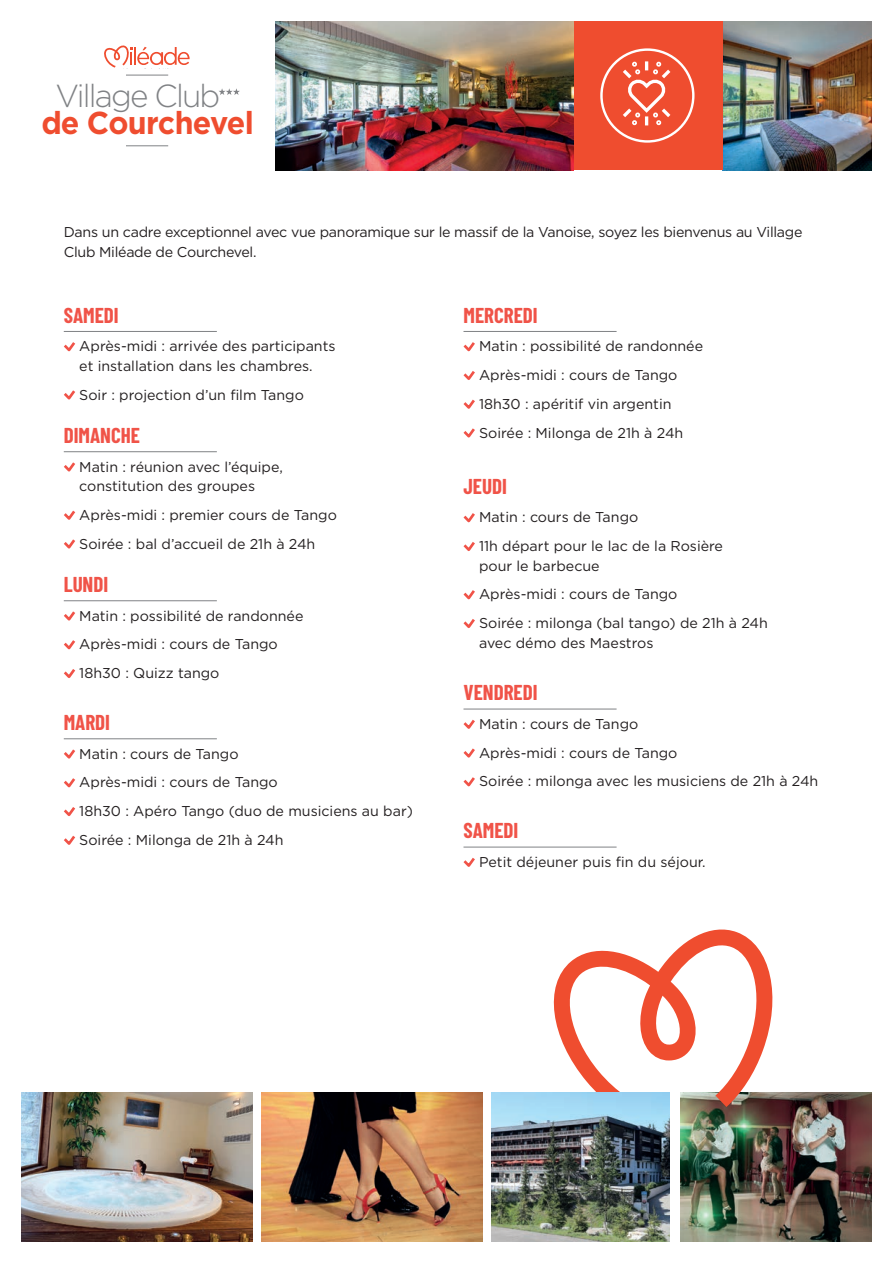
<style>
.page{position:relative;width:893px;height:1263px;background:#fff}
.page>*{position:absolute;margin:0;border:0;box-sizing:border-box;transform-origin:0 0}
.t1{font:300 31.8px "Gotham";letter-spacing:-.06em;color:#808285}
.t2{font:700 31.65px "Gotham";letter-spacing:-.03em;color:#ef4d2f;scale:.96 1}
.t3{font:700 21px "Barlow Condensed";color:#f05348}
.t4{font:14.25px/28.8px "Gotham";color:#231f20}
.t5{font:14.25px/20.2px "Gotham";letter-spacing:-.02em;color:#231f20}
</style>
<div class="page">
<img style="left:723px;top:21px;width:149px;height:149px">
<img style="left:276px;top:21px;width:298px;height:149px">
<hr style="left:64px;top:331px;width:153px;height:1px;background:#808285">
<hr style="left:64px;top:451px;width:153px;height:1px;background:#808285">
<hr style="left:64px;top:600px;width:153px;height:1px;background:#808285">
<hr style="left:64px;top:738px;width:153px;height:1px;background:#808285">
<svg style="left:64px;top:342px;width:12px;height:10px"></svg>
<svg style="left:64px;top:390px;width:11px;height:10px"></svg>
<svg style="left:64px;top:462px;width:11px;height:10px"></svg>
<svg style="left:64px;top:510px;width:12px;height:10px"></svg>
<svg style="left:64px;top:539px;width:11px;height:10px"></svg>
<svg style="left:64px;top:611px;width:11px;height:10px"></svg>
<svg style="left:64px;top:640px;width:12px;height:10px"></svg>
<svg style="left:64px;top:669px;width:12px;height:9px"></svg>
<svg style="left:64px;top:749px;width:11px;height:10px"></svg>
<svg style="left:64px;top:778px;width:12px;height:10px"></svg>
<svg style="left:64px;top:807px;width:12px;height:9px"></svg>
<svg style="left:64px;top:835px;width:12px;height:10px"></svg>
<hr style="left:463px;top:331px;width:154px;height:1px;background:#808285">
<hr style="left:463px;top:709px;width:154px;height:1px;background:#808285">
<hr style="left:463px;top:847px;width:154px;height:1px;background:#808285">
<svg style="left:463px;top:342px;width:12px;height:10px"></svg>
<svg style="left:463px;top:371px;width:12px;height:9px"></svg>
<svg style="left:463px;top:399px;width:12px;height:10px"></svg>
<svg style="left:463px;top:428px;width:12px;height:10px"></svg>
<svg style="left:463px;top:513px;width:12px;height:10px"></svg>
<svg style="left:463px;top:542px;width:12px;height:9px"></svg>
<svg style="left:463px;top:590px;width:12px;height:10px"></svg>
<svg style="left:463px;top:619px;width:12px;height:9px"></svg>
<svg style="left:463px;top:719px;width:12px;height:10px"></svg>
<svg style="left:463px;top:748px;width:12px;height:10px"></svg>
<svg style="left:463px;top:777px;width:12px;height:10px"></svg>
<svg style="left:463px;top:857px;width:12px;height:10px"></svg>
<img style="left:22px;top:1093px;width:230px;height:149px">
<img style="left:262px;top:1093px;width:221px;height:149px">
<img style="left:680px;top:1093px;width:192px;height:149px">
<svg style="left:543px;top:929px;width:239px;height:196px"></svg>
<img style="left:491px;top:1093px;width:179px;height:149px">
<div style="left:574px;top:21px;width:149px;height:149px;background:#ef4d2f"></div>
<div style="left:600px;top:48px;width:94px;height:95px;border:2px solid #fff;border-radius:50%"></div>
<svg style="left:612px;top:61px;width:70px;height:64px"></svg>
<svg style="left:104px;top:45px;width:86px;height:23px"></svg>
<svg style="left:219px;top:88px;width:21px;height:7px"></svg>
<hr style="left:126px;top:75px;width:42px;height:1px;background:#808285">
<hr style="left:126px;top:146px;width:42px;height:1px;background:#808285">
<h1 class="t1" style="left:56px;top:76px;width:166px">Village Club</h1>
<h2 class="t2" style="left:41px;top:102px;width:223px">de Courchevel</h2>
<p class="t5" style="left:64px;top:221px;width:740px">Dans un cadre exceptionnel avec vue panoramique sur le massif de la Vanoise, soyez les bienvenus au Village<br>Club Miléade de Courchevel.</p>
<h3 class="t3" style="left:64px;top:300px;width:56px">SAMEDI</h3>
<p class="t4" style="left:79px;top:336px;width:258px;line-height:19.5px">Après-midi : arrivée des participants et installation dans les chambres.</p>
<p class="t4" style="left:79px;top:380px;width:226px">Soir : projection d’un film Tango</p>
<h3 class="t3" style="left:64px;top:420px;width:78px">DIMANCHE</h3>
<p class="t4" style="left:79px;top:456px;width:205px;line-height:19.5px">Matin : réunion avec l’équipe, constitution des groupes</p>
<p class="t4" style="left:79px;top:500px;width:259px">Après-midi : premier cours de Tango<br>Soirée : bal d’accueil de 21h à 24h</p>
<h3 class="t3" style="left:64px;top:569px;width:46px">LUNDI</h3>
<p class="t4" style="left:79px;top:601px;width:226px">Matin : possibilité de randonnée<br>Après-midi : cours de Tango<br>18h30 : Quizz tango</p>
<h3 class="t3" style="left:64px;top:707px;width:48px">MARDI</h3>
<p class="t4" style="left:79px;top:739px;width:335px">Matin : cours de Tango<br>Après-midi : cours de Tango<br>18h30 : Apéro Tango (duo de musiciens au bar)<br>Soirée : Milonga de 21h à 24h</p>
<h3 class="t3" style="left:463px;top:300px;width:76px">MERCREDI</h3>
<p class="t4" style="left:479px;top:332px;width:226px">Matin : possibilité de randonnée<br>Après-midi : cours de Tango<br>18h30 : apéritif vin argentin<br>Soirée : Milonga de 21h à 24h</p>
<h3 class="t3" style="left:463px;top:471px;width:45px">JEUDI</h3>
<p class="t4" style="left:479px;top:503px;width:246px">Matin : cours de Tango<br>11h départ pour le lac de la Rosière</p>
<p class="t4" style="left:479px;top:551px;width:290px">pour le barbecue<br>Après-midi : cours de Tango<br>Soirée : milonga (bal tango) de 21h à 24h</p>
<p class="t4" style="left:479px;top:629px;width:176px">avec démo des Maestros</p>
<h3 class="t3" style="left:463px;top:678px;width:76px">VENDREDI</h3>
<p class="t4" style="left:479px;top:709px;width:341px">Matin : cours de Tango<br>Après-midi : cours de Tango<br>Soirée : milonga avec les musiciens de 21h à 24h</p>
<h3 class="t3" style="left:463px;top:816px;width:56px">SAMEDI</h3>
<p class="t4" style="left:479px;top:847px;width:228px">Petit déjeuner puis fin du séjour.</p>
</div>
